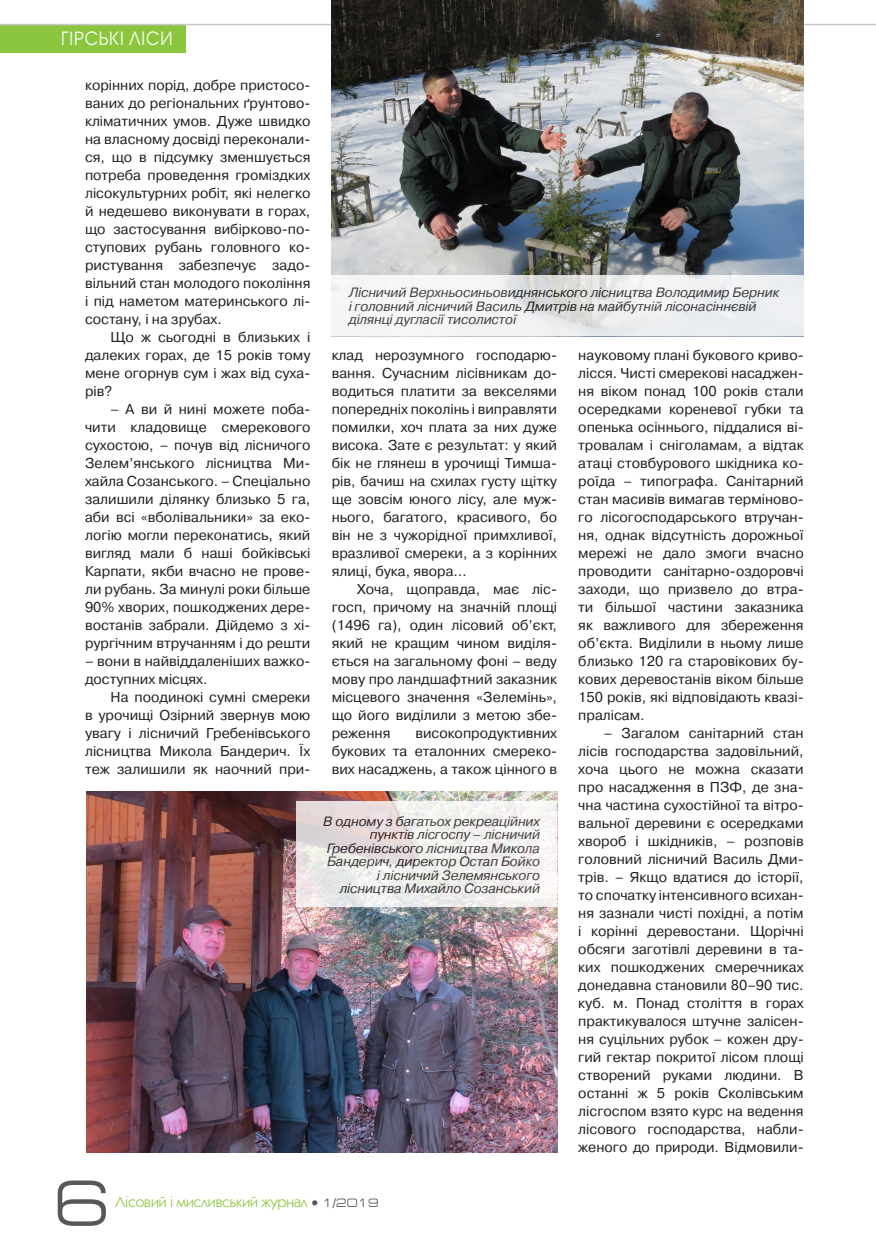
<style>
.page{position:relative;width:876px;height:1238px;background:#fff}
.page>*{position:absolute;margin:0;border:0;box-sizing:border-box;transform-origin:0 0}
.t1{font:63.75px "Europe Ext";color:#57585a}
.t2{font:18.15px "Avant Garde Gothic C";letter-spacing:.05em;color:#fff;scale:.91 1}
.t3{font:15px "Kabel C";color:#8bc63e}
.t4{font:14.25px/18px "Pragmatica C";color:#231f20;text-align:justify}
.t5{font:italic 13.5px/13.5px "Pragmatica C";letter-spacing:-.01em;color:#231f20}
.s1{font-weight:700;color:#57585a}
.s2{font-family:"Europe Ext";font-size:12px;color:#57585a}
</style>
<div class="page">
<div style="left:0;top:25px;width:185px;height:27px;background:#8bc63e"></div>
<hr style="left:0;top:24px;width:876px;height:1px;background:#c7c8ca">
<img style="left:87px;top:791px;width:470px;height:361px">
<img style="left:332px;top:0;width:472px;height:275px">
<svg style="left:332px;top:275px;width:472px;height:61px;fill:#f0f1f2"></svg>
<svg style="left:297px;top:801px;width:260px;height:105px"></svg>
<p class="t2" style="left:61px;top:28px;width:124px">ГІРСЬКІ ЛІСИ</p>
<p class="t4" style="left:85px;top:76px;width:227px">корінних порід, добре пристосо&shy;ваних до регіональних ґрунтово&shy;кліматичних умов. Дуже швидко на власному досвіді переконали&shy;ся, що в підсумку зменшується потреба проведення громіздких лісокультурних робіт, які нелегко й недешево виконувати в горах, що застосування вибірково-по&shy;ступових рубань головного ко&shy;ристування забезпечує задо&shy;вільний стан молодого покоління і під наметом материнського лі&shy;состану, і на зрубах.</p>
<p class="t4" style="left:85px;top:328px;width:227px;text-indent:26px">Що ж сьогодні в близьких і далеких горах, де 15 років тому мене огорнув сум і жах від суха&shy;рів?</p>
<p class="t4" style="left:85px;top:400px;width:227px;text-indent:26px">– А ви й нині можете поба&shy;чити кладовище смерекового сухостою, – почув від лісничого Зелем’янського лісництва Ми&shy;хайла Созанського. – Спеціально залишили ділянку близько 5 га, аби всі «вболівальники» за еко&shy;логію могли переконатись, який вигляд мали б наші бойківські Карпати, якби вчасно не прове&shy;ли рубань. За минулі роки більше 90% хворих, пошкоджених дере&shy;востанів забрали. Дійдемо з хі&shy;рургічним втручанням і до решти</p>
<p class="t4" style="left:85px;top:652px;width:227px">– вони в найвіддаленіших важко&shy;доступних місцях.</p>
<p class="t4" style="left:85px;top:688px;width:227px;text-indent:26px">На поодинокі сумні смереки в урочищі Озірний звернув мою увагу і лісничий Гребенівського лісництва Микола Бандерич. Їх теж залишили як наочний при-</p>
<p class="t5" style="left:349px;top:286px;width:432px">Лісничий Верхньосиньовиднянського лісництва Володимир Берник і головний лісничий Василь Дмитрів на майбутній лісонасіннєвій ділянці дугласії тисолистої</p>
<p class="t4" style="left:332px;top:346px;width:227px">клад нерозумного господарю&shy;вання. Сучасним лісівникам до&shy;водиться платити за векселями попередніх поколінь і виправляти помилки, хоч плата за них дуже висока. Зате є результат: у який бік не глянеш в урочищі Тимша&shy;рів, бачиш на схилах густу щітку ще зовсім юного лісу, але муж&shy;нього, багатого, красивого, бо він не з чужорідної примхливої, вразливої смереки, а з корінних ялиці, бука, явора…</p>
<p class="t4" style="left:332px;top:580px;width:227px;text-indent:26px">Хоча, щоправда, має ліс&shy;госп, причому на значній площі (1496 га), один лісовий об’єкт, який не кращим чином виділя&shy;ється на загальному фоні – веду мову про ландшафтний заказник місцевого значення «Зелемінь», що його виділили з метою збе&shy;реження</p>
<p class="t4" style="left:332px;top:724px;width:227px;text-indent:84px">високопродуктивних букових та еталонних смереко&shy;вих насаджень, а також цінного в</p>
<p class="t5" style="left:323px;top:814px;width:218px;text-align:right">В одному з багатьох рекреаційних пунктів лісгоспу – лісничий<br>Гребенівського лісництва Микола<br>Бандерич, директор Остап Бойко і лісничий Зелемянського лісництва Михайло Созанський</p>
<p class="t4" style="left:578px;top:346px;width:227px">науковому плані букового криво&shy;лісся. Чисті смерекові насаджен&shy;ня віком понад 100 років стали осередками кореневої губки та опенька осіннього, піддалися ві&shy;тровалам і сніголамам, а відтак атаці стовбурового шкідника ко&shy;роїда – типографа. Санітарний стан масивів вимагав терміново&shy;го лісогосподарського втручан&shy;ня, однак відсутність дорожньої мережі не дало змоги вчасно проводити санітарно-оздоровчі заходи, що призвело до втра&shy;ти більшої частини заказника як важливого для збереження об’єкта. Виділили в ньому лише близько 120 га старовікових бу&shy;кових деревостанів віком більше 150 років, які відповідають квазі&shy;пралісам.</p>
<p class="t4" style="left:578px;top:724px;width:227px;text-indent:26px">– Загалом санітарний стан лісів господарства задовільний, хоча цього не можна сказати про насадження в ПЗФ, де зна&shy;чна частина сухостійної та вітро&shy;вальної деревини є осередками хвороб і шкідників, – розповів головний лісничий Василь Дми&shy;трів. – Якщо вдатися до історії, то спочатку інтенсивного всихан&shy;ня зазнали чисті похідні, а потім і корінні деревостани. Щорічні обсяги заготівлі деревини в та&shy;ких пошкоджених смеречниках донедавна становили 80–90 тис. куб. м. Понад століття в горах практикувалося штучне залісен&shy;ня суцільних рубок – кожен дру&shy;гий гектар покритої лісом площі створений руками людини. В останні ж 5 років Сколівським лісгоспом взято курс на ведення лісового господарства, набли&shy;женого до природи. Відмовили-</p>
<h1 class="t1" style="left:54px;top:1168px;width:57px">6</h1>
<p class="t3" style="left:115px;top:1193px;width:264px">Лісовий і мисливський журнал <span class="s1">•</span> <span class="s2">1/2019</span></p>
</div>
